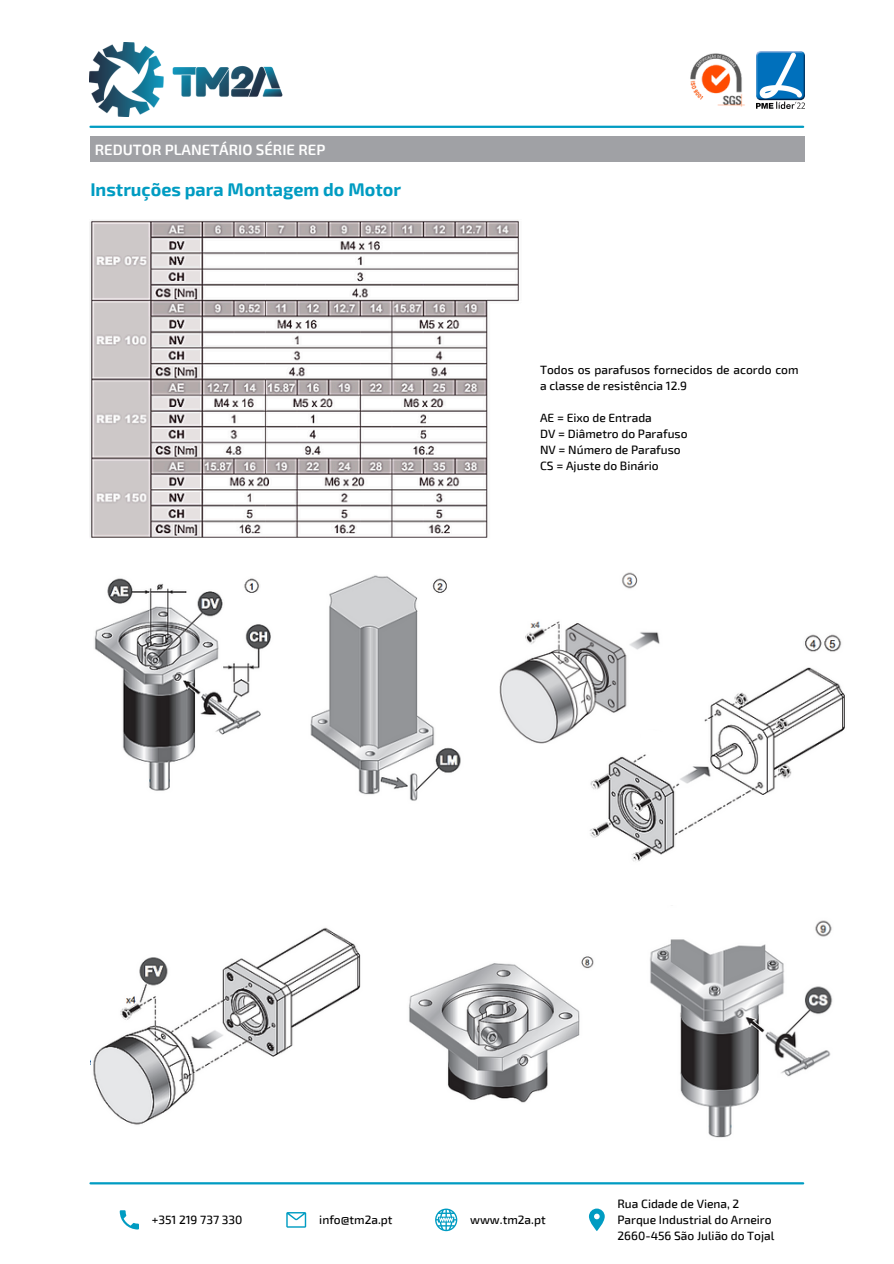
<style>
.page{position:relative;width:894px;height:1264px;background:#fff}
.page>*{position:absolute;margin:0;border:0;box-sizing:border-box;transform-origin:0 0}
.t1{font:700 18px "Exo 2";color:#009cc2}
.t2{font:600 15px "Exo 2";color:#fff}
.t3{font:500 12px/16px "Exo 2";color:#000}
</style>
<div class="page">
<hr style="left:90px;top:126px;width:712px;height:2px;background:#009cc2">
<hr style="left:90px;top:1182px;width:712px;height:2px;background:#009cc2">
<div style="left:90px;top:136px;width:714px;height:26px;background:#a0a1a5"></div>
<img style="left:756px;top:52px;width:48px;height:56px">
<img style="left:89px;top:43px;width:194px;height:74px">
<img style="left:690px;top:53px;width:55px;height:54px">
<img style="left:90px;top:220px;width:429px;height:318px">
<img style="left:94px;top:575px;width:367px;height:226px">
<img style="left:589px;top:634px;width:256px;height:228px">
<div style="left:546px;top:616px;width:154px;height:103px;background:#fff"></div>
<img style="left:499px;top:572px;width:163px;height:171px">
<img style="left:90px;top:927px;width:271px;height:198px">
<img style="left:409px;top:956px;width:185px;height:147px">
<img style="left:650px;top:920px;width:183px;height:218px">
<div style="left:739px;top:812px;width:122px;height:74px;background:#fff"></div>
<svg style="left:638px;top:728px;width:31px;height:20px"></svg>
<div style="left:116px;top:917px;width:65px;height:20px;background:#fff"></div>
<div style="left:43px;top:951px;width:65px;height:79px;background:#fff"></div>
<div style="left:394px;top:886px;width:65px;height:79px;background:#fff"></div>
<div style="left:327px;top:1116px;width:65px;height:18px;background:#fff"></div>
<svg style="left:120px;top:1210px;width:19px;height:19px"></svg>
<svg style="left:286px;top:1212px;width:20px;height:15px"></svg>
<svg style="left:435px;top:1208px;width:22px;height:22px"></svg>
<svg style="left:588px;top:1208px;width:16px;height:22px"></svg>
<p class="t2" style="left:95px;top:139px;width:232px">REDUTOR PLANETÁRIO SÉRIE REP</p>
<p class="t1" style="left:90px;top:178px;width:312px">Instruções para Montagem do Motor</p>
<p class="t3" style="left:540px;top:361px;width:260px">Todos os parafusos fornecidos de acordo com a classe de resistência 12.9</p>
<p class="t3" style="left:540px;top:409px;width:113px">AE = Eixo de Entrada</p>
<p class="t3" style="left:540px;top:425px;width:149px">DV = Diâmetro do Parafuso</p>
<p class="t3" style="left:540px;top:441px;width:142px">NV = Número de Parafuso</p>
<p class="t3" style="left:540px;top:457px;width:120px">CS = Ajuste do Binário</p>
<p class="t3" style="left:152px;top:1210px;width:92px">+351 219 737 330</p>
<p class="t3" style="left:319px;top:1210px;width:75px">info@tm2a.pt</p>
<p class="t3" style="left:470px;top:1210px;width:77px">www.tm2a.pt</p>
<p class="t3" style="left:617px;top:1194px;width:123px">Rua Cidade de Viena, 2</p>
<p class="t3" style="left:617px;top:1210px;width:155px">Parque Industrial do Arneiro</p>
<p class="t3" style="left:617px;top:1226px;width:158px">2660-456 São Julião do Tojal</p>
</div>
